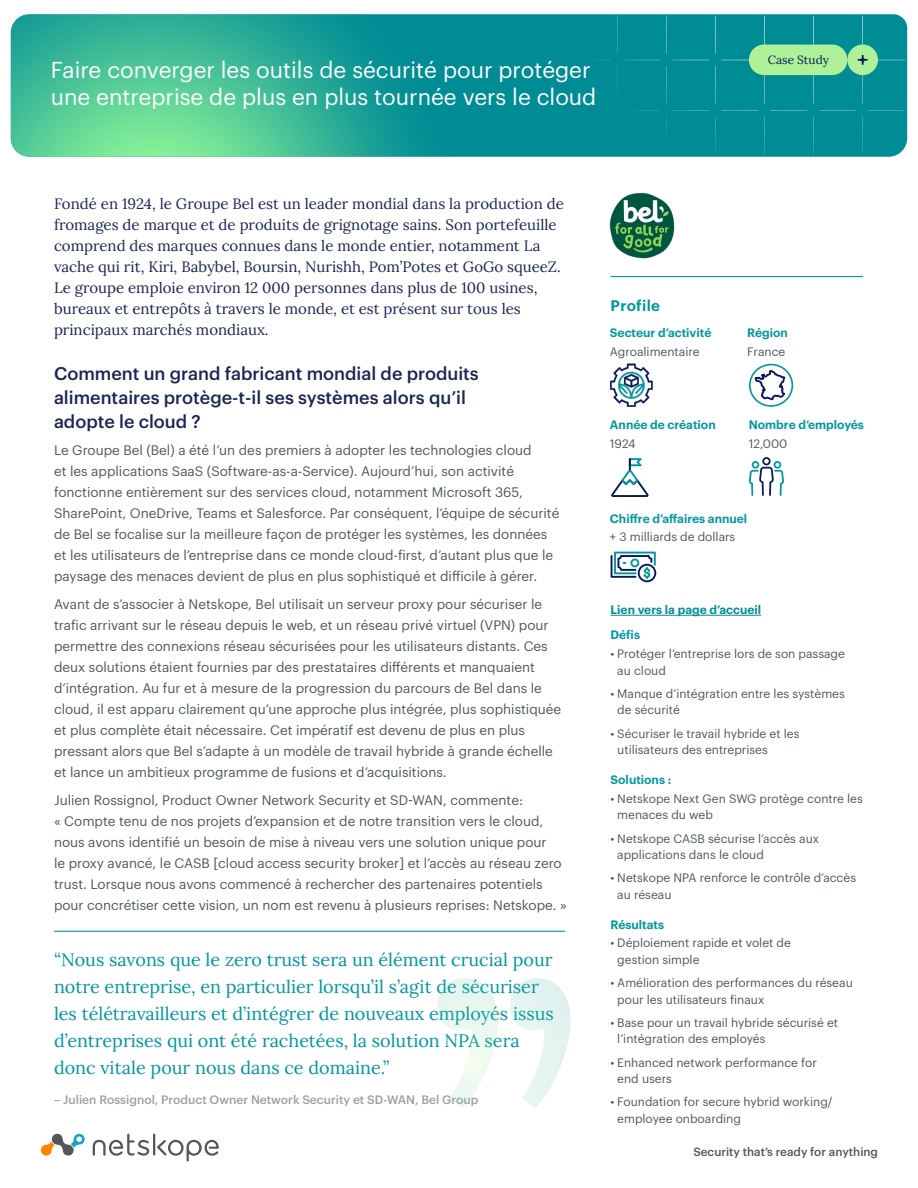
<style>
.page{position:relative;width:918px;height:1188px;background:#fff}
.page>*{position:absolute;margin:0;border:0;box-sizing:border-box;transform-origin:0 0}
.Banner_Header{font:22.5px/27px "Graphik";color:#fff}
.t1{font:18px/27px "Lora";color:#0097a0}
.Subheadline_1{font:500 18px/24px "Graphik";color:#1a2753}
.Introductary_Para{font:15px/21px "Lora";color:#1a2753}
.Profile_Headline{font:600 15px "Graphik";letter-spacing:.025em;color:#0097a0}
.Copy{font:13.5px/21px "Graphik";color:#4f575f}
.Profile_Subhead{font:12px/16.5px "Graphik";color:#4f575f}
.Profile_Subhead-2{font:600 12px "Graphik";color:#0097a0}
.Quote_Signature{font:500 12px "Graphik";color:#9ba0a8}
.Profile_Icon_Caption{font:12px "Graphik";color:#4f575f}
.Profile_Subhead-3{font:600 12px "Graphik";color:#008c95}
.t2{font:11.85px "Lora";color:#081a59}
.t3{font:500 11.7px "Graphik";color:#4f575f}
</style>
<div class="page">
<div style="left:463px;top:14px;width:444px;height:143px;background:#008c95"></div>
<svg style="left:617px;top:16px;width:1px;height:38px"></svg>
<svg style="left:519px;top:16px;width:1px;height:38px"></svg>
<svg style="left:568px;top:16px;width:1px;height:38px"></svg>
<svg style="left:470px;top:16px;width:1px;height:38px"></svg>
<div style="left:617px;top:60px;width:43px;height:44px;background:#008c95"></div>
<div style="left:519px;top:60px;width:43px;height:44px;background:#008c95"></div>
<svg style="left:463px;top:60px;width:1px;height:44px"></svg>
<div style="left:568px;top:60px;width:43px;height:44px;background:#008c95"></div>
<div style="left:470px;top:60px;width:43px;height:44px;background:#008c95"></div>
<div style="left:617px;top:110px;width:43px;height:45px;background:#008c95"></div>
<div style="left:519px;top:110px;width:43px;height:45px;background:#008c95"></div>
<svg style="left:463px;top:110px;width:1px;height:45px"></svg>
<div style="left:666px;top:110px;width:240px;height:45px;background:#008c95"></div>
<div style="left:568px;top:110px;width:43px;height:45px;background:#008c95"></div>
<div style="left:470px;top:110px;width:43px;height:45px;background:#008c95"></div>
<svg style="left:11px;top:14px;width:452px;height:143px;background:#35b396"></svg>
<svg style="left:666px;top:16px;width:240px;height:88px;background:#0a9196"></svg>
<div style="left:749px;top:45px;width:98px;height:30px;background:#aff198;border-radius:15px"></div>
<svg style="left:41px;top:1134px;width:44px;height:22px"></svg>
<hr style="left:153px;top:1134px;width:2px;height:21px;background:#555659">
<svg style="left:93px;top:1134px;width:56px;height:22px"></svg>
<svg style="left:157px;top:1140px;width:62px;height:21px"></svg>
<hr style="left:611px;top:276px;width:252px;height:1px;background:#0097a0">
<hr style="left:611px;top:615px;width:150px;height:1px;background:#008c95">
<img style="left:609px;top:192px;width:66px;height:67px">
<hr style="left:54px;top:931px;width:511px;height:1px;background:#0097a0">
<svg style="left:437px;top:978px;width:134px;height:130px"></svg>
<svg style="left:749px;top:457px;width:35px;height:39px"></svg>
<svg style="left:611px;top:458px;width:38px;height:39px"></svg>
<svg style="left:610px;top:364px;width:43px;height:43px"></svg>
<div style="left:749px;top:364px;width:44px;height:43px;border:2px solid #0097a0;border-radius:50%"></div>
<svg style="left:755px;top:368px;width:31px;height:32px"></svg>
<svg style="left:611px;top:552px;width:45px;height:30px"></svg>
<p class="Banner_Header" style="left:51px;top:54px;width:547px">Faire converger les outils de sécurité pour protéger une entreprise de plus en plus tournée vers le cloud</p>
<p class="t2" style="left:768px;top:51px;width:63px">Case Study</p>
<p class="Introductary_Para" style="left:54px;top:193px;width:511px">Fondé en 1924, le Groupe Bel est un leader mondial dans la production de fromages de marque et de produits de grignotage sains. Son portefeuille comprend des marques connues dans le monde entier, notamment La vache qui rit, Kiri, Babybel, Boursin, Nurishh, Pom’Potes et GoGo squeeZ.<br>Le groupe emploie environ 12 000 personnes dans plus de 100 usines, bureaux et entrepôts à travers le monde, et est présent sur tous les principaux marchés mondiaux.</p>
<p class="Subheadline_1" style="left:54px;top:360px;width:426px">Comment un grand fabricant mondial de produits alimentaires protège-t-il ses systèmes alors qu’il adopte le cloud ?</p>
<p class="Copy" style="left:54px;top:439px;width:507px">Le Groupe Bel (Bel) a été l’un des premiers à adopter les technologies cloud<br>et les applications SaaS (Software-as-a-Service). Aujourd’hui, son activité fonctionne entièrement sur des services cloud, notamment Microsoft 365, SharePoint, OneDrive, Teams et Salesforce. Par conséquent, l’équipe de sécurité de Bel se focalise sur la meilleure façon de protéger les systèmes, les données et les utilisateurs de l’entreprise dans ce monde cloud-first, d’autant plus que le paysage des menaces devient de plus en plus sophistiqué et difficile à gérer.</p>
<p class="Copy" style="left:54px;top:593px;width:509px">Avant de s’associer à Netskope, Bel utilisait un serveur proxy pour sécuriser le trafic arrivant sur le réseau depuis le web, et un réseau privé virtuel (VPN) pour permettre des connexions réseau sécurisées pour les utilisateurs distants. Ces deux solutions étaient fournies par des prestataires différents et manquaient d’intégration. Au fur et à mesure de la progression du parcours de Bel dans le cloud, il est apparu clairement qu’une approche plus intégrée, plus sophistiquée et plus complète était nécessaire. Cet impératif est devenu de plus en plus pressant alors que Bel s’adapte à un modèle de travail hybride à grande échelle et lance un ambitieux programme de fusions et d’acquisitions.</p>
<p class="Copy" style="left:54px;top:788px;width:515px">Julien Rossignol, Product Owner Network Security et SD-WAN, commente:<br>« Compte tenu de nos projets d’expansion et de notre transition vers le cloud, nous avons identifié un besoin de mise à niveau vers une solution unique pour<br>le proxy avancé, le CASB [cloud access security broker] et l’accès au réseau zero trust. Lorsque nous avons commencé à rechercher des partenaires potentiels pour concrétiser cette vision, un nom est revenu à plusieurs reprises: Netskope. »</p>
<p class="t1" style="left:54px;top:945px;width:501px">“Nous savons que le zero trust sera un élément crucial pour notre entreprise, en particulier lorsqu’il s’agit de sécuriser les télétravailleurs et d’intégrer de nouveaux employés issus d’entreprises qui ont été rachetées, la solution NPA sera donc vitale pour nous dans ce domaine.”</p>
<p class="Quote_Signature" style="left:54px;top:1090px;width:426px">– Julien Rossignol, Product Owner Network Security et SD-WAN, Bel Group</p>
<p class="Profile_Headline" style="left:611px;top:294px;width:51px">Profile</p>
<p class="Profile_Subhead-2" style="left:610px;top:323px;width:103px">Secteur d’activité</p>
<p class="Profile_Icon_Caption" style="left:610px;top:342px;width:91px">Agroalimentaire</p>
<p class="Profile_Subhead-2" style="left:610px;top:415px;width:107px">Année de création</p>
<p class="Profile_Icon_Caption" style="left:610px;top:434px;width:27px">1924</p>
<p class="Profile_Subhead-2" style="left:747px;top:323px;width:42px">Région</p>
<p class="Profile_Icon_Caption" style="left:747px;top:342px;width:40px">France</p>
<p class="Profile_Subhead-2" style="left:749px;top:415px;width:117px">Nombre d’employés</p>
<p class="Profile_Icon_Caption" style="left:749px;top:434px;width:40px">12,000</p>
<p class="Profile_Subhead-2" style="left:610px;top:509px;width:139px">Chiffre d’affaires annuel</p>
<p class="Profile_Subhead" style="left:610px;top:527px;width:127px">+ 3 milliards de dollars</p>
<p class="Profile_Subhead-3" style="left:611px;top:601px;width:152px">Lien vers la page d’accueil</p>
<p class="Profile_Subhead-2" style="left:611px;top:626px;width:31px">Défis</p>
<p class="Profile_Subhead" style="left:617px;top:645px;width:229px;text-indent:-7px">• Protéger l’entreprise lors de son passage au cloud</p>
<p class="Profile_Subhead" style="left:617px;top:684px;width:229px;text-indent:-7px">• Manque d’intégration entre les systèmes de sécurité</p>
<p class="Profile_Subhead" style="left:617px;top:724px;width:184px;text-indent:-7px">• Sécuriser le travail hybride et les utilisateurs des entreprises</p>
<p class="Profile_Subhead-2" style="left:611px;top:771px;width:62px">Solutions :</p>
<p class="Profile_Subhead" style="left:617px;top:789px;width:247px;text-indent:-7px">• Netskope Next Gen SWG protège contre les menaces du web</p>
<p class="Profile_Subhead" style="left:617px;top:829px;width:203px;text-indent:-7px">• Netskope CASB sécurise l’accès aux applications dans le cloud</p>
<p class="Profile_Subhead" style="left:617px;top:869px;width:240px;text-indent:-7px">• Netskope NPA renforce le contrôle d’accès au réseau</p>
<p class="Profile_Subhead-2" style="left:611px;top:915px;width:55px">Résultats</p>
<p class="Profile_Subhead" style="left:617px;top:934px;width:175px;text-indent:-7px">• Déploiement rapide et volet de gestion simple</p>
<p class="Profile_Subhead" style="left:617px;top:974px;width:237px;text-indent:-7px">• Amélioration des performances du réseau pour les utilisateurs finaux</p>
<p class="Profile_Subhead" style="left:617px;top:1013px;width:222px;text-indent:-7px">• Base pour un travail hybride sécurisé et l’intégration des employés</p>
<p class="Profile_Subhead" style="left:617px;top:1053px;width:201px;text-indent:-7px">• Enhanced network performance for end users</p>
<p class="Profile_Subhead" style="left:617px;top:1093px;width:217px;text-indent:-7px">• Foundation for secure hybrid working/ employee onboarding</p>
<p class="t3" style="left:693px;top:1143px;width:186px">Security that’s ready for anything</p>
</div>
